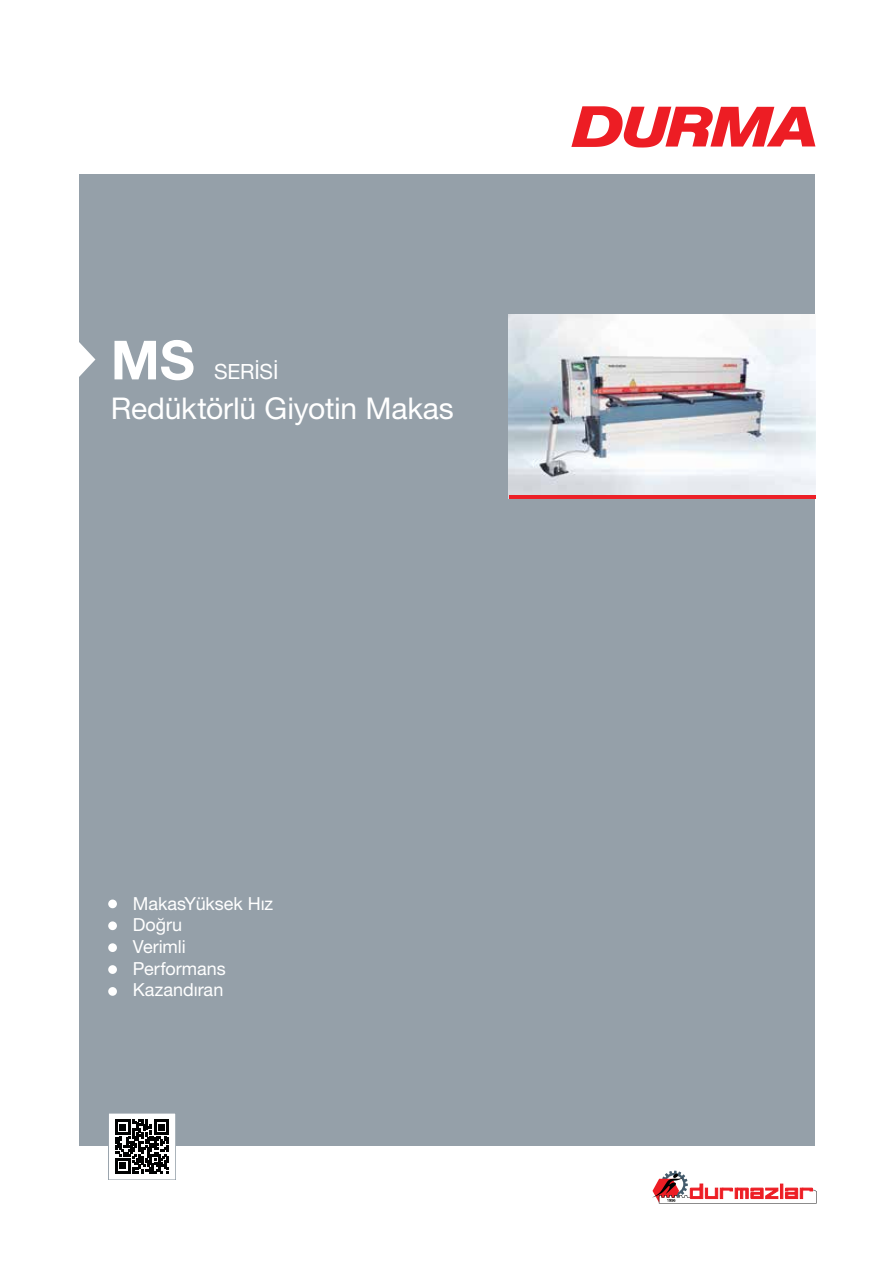
<style>
.page{position:relative;width:893px;height:1263px;background:#fff}
.page>*{position:absolute;margin:0;border:0;box-sizing:border-box;transform-origin:0 0}
.t1{font:700 54px "Helvetica Neue LT Pro";color:#fff}
.t2{font:30px "Helvetica Neue LT Pro";letter-spacing:-.005em;color:#fff}
.t3{font:21px "Helvetica Neue LT Pro";letter-spacing:-.005em;color:#fff}
.t4{font:18px/21.6px "Helvetica Neue LT Pro";color:#fff}
</style>
<div class="page">
<div style="left:79px;top:175px;width:736px;height:971px;background:#95a0a9"></div>
<img style="left:508px;top:314px;width:307px;height:184px">
<hr style="left:509px;top:495px;width:306px;height:3px;background:#ec2027">
<svg style="left:79px;top:342px;width:16px;height:35px"></svg>
<div style="left:108px;top:899px;width:9px;height:9px;background:#fff;border-radius:50%"></div>
<div style="left:108px;top:921px;width:9px;height:9px;background:#fff;border-radius:50%"></div>
<div style="left:108px;top:943px;width:9px;height:9px;background:#fff;border-radius:50%"></div>
<div style="left:108px;top:965px;width:9px;height:9px;background:#fff;border-radius:50%"></div>
<div style="left:108px;top:987px;width:9px;height:9px;background:#fff;border-radius:50%"></div>
<svg style="left:108px;top:1113px;width:67px;height:67px"></svg>
<svg style="left:571px;top:106px;width:244px;height:42px"></svg>
<svg style="left:652px;top:1170px;width:165px;height:33px"></svg>
<h1 class="t1" style="left:111px;top:327px;width:86px">MS</h1>
<h2 class="t2" style="left:111px;top:390px;width:345px">Redüktörlü Giyotin Makas</h2>
<p class="t3" style="left:214px;top:359px;width:66px">SERİSİ</p>
<p class="t4" style="left:133px;top:892px;width:142px">MakasYüksek Hız<br>Doğru<br>Verimli<br>Performans<br>Kazandıran</p>
</div>
